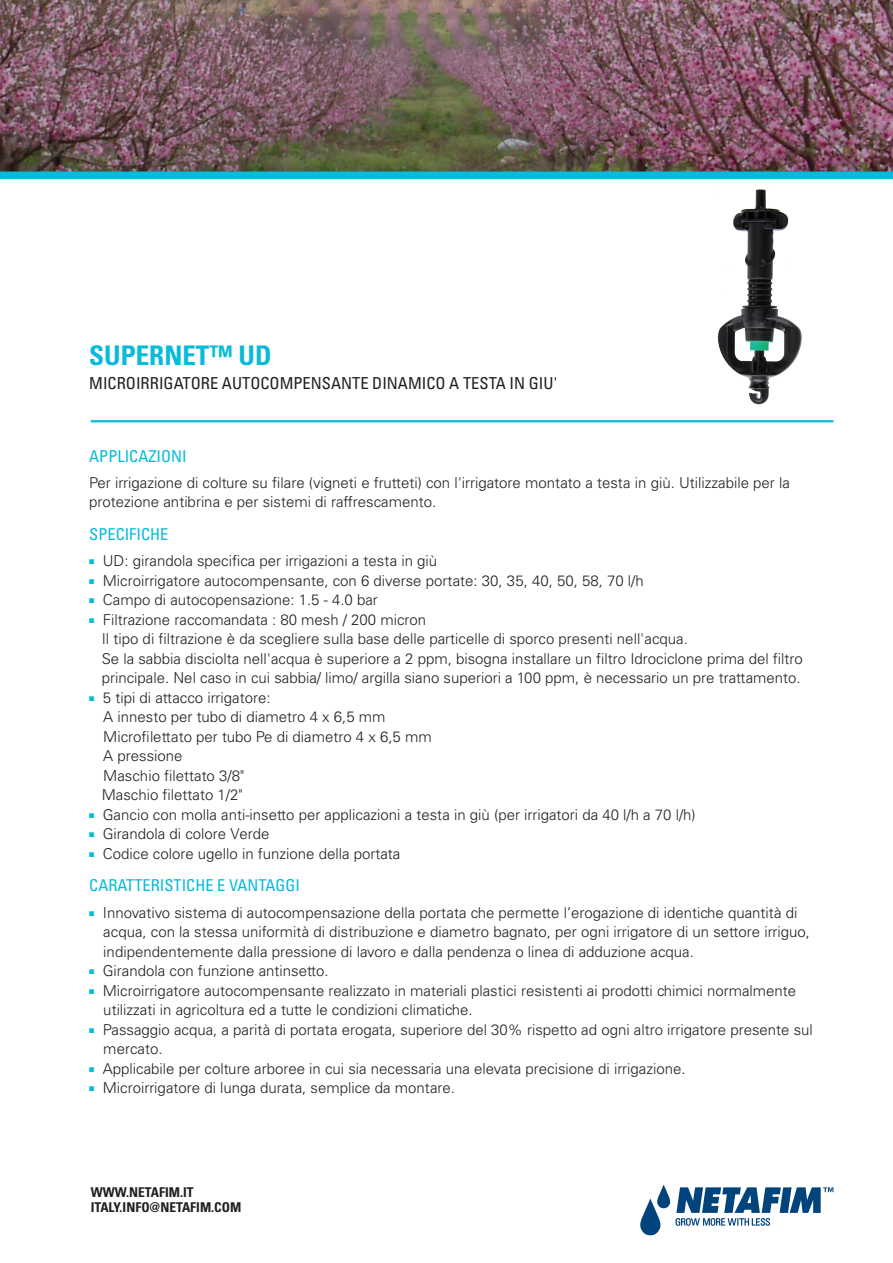
<style>
.page{position:relative;width:893px;height:1263px;background:#fff}
.page>*{position:absolute;margin:0;border:0;box-sizing:border-box;transform-origin:0 0}
.t1{font:700 condensed 27px "Univers LT Std";color:#07bbda}
.t2{font:condensed 16.5px "Univers LT Std";color:#231f20}
.t3{font:condensed 16.35px "Univers LT Std";color:#07bbda}
.sentence{font:300 15px/19.5px "Univers LT Std";color:#231f20}
.sentence-2{font:300 15px "Univers";color:#231f20}
.t4{font:700 condensed 13.5px/15px "Univers LT Std";color:#231f20}
.s1{color:#07bbda}
.s2{font-family:"Univers LT Std"}
</style>
<div class="page">
<svg style="left:640px;top:1184px;width:193px;height:51px"></svg>
<img style="left:0;top:0;width:893px;height:171px">
<div style="left:0;top:171px;width:893px;height:8px;background:#07bbda"></div>
<hr style="left:91px;top:420px;width:742px;height:2px;background:#07bbda">
<img style="left:717px;top:189px;width:85px;height:216px">
<p class="t1" style="left:89px;top:339px;width:184px">SUPERNET™ UD</p>
<p class="t2" style="left:89px;top:373px;width:470px">MICROIRRIGATORE AUTOCOMPENSANTE DINAMICO A TESTA IN GIU'</p>
<p class="t3" style="left:89px;top:445px;width:99px">APPLICAZIONI</p>
<p class="sentence" style="left:89px;top:473px;width:702px">Per irrigazione di colture su filare (vigneti e frutteti) con l'irrigatore montato a testa in giù. Utilizzabile per la protezione antibrina e per sistemi di raffrescamento.</p>
<p class="t3" style="left:89px;top:524px;width:81px">SPECIFICHE</p>
<p class="sentence" style="left:89px;top:551px;width:349px"><span class="s1">■</span> UD: girandola specifica per irrigazioni a testa in giù</p>
<p class="sentence" style="left:89px;top:571px;width:556px"><span class="s1">■</span> Microirrigatore autocompensante, con 6 diverse portate: 30, 35, 40, 50, 58, 70 l/h</p>
<p class="sentence" style="left:89px;top:590px;width:290px"><span class="s1">■</span> Campo di autocopensazione: 1.5 - 4.0 bar</p>
<p class="sentence" style="left:89px;top:610px;width:338px"><span class="s1">■</span> Filtrazione raccomandata : 80 mesh / 200 micron</p>
<p class="sentence" style="left:102px;top:629px;width:587px">Il tipo di filtrazione è da scegliere sulla base delle particelle di sporco presenti nell'acqua.</p>
<p class="sentence" style="left:102px;top:649px;width:703px">Se la sabbia disciolta nell'acqua è superiore a 2 ppm, bisogna installare un filtro Idrociclone prima del filtro</p>
<p class="sentence-2" style="left:102px;top:669px;width:700px"><span class="s2">principale.</span> Nel caso in cui sabbia/ limo/ argilla siano superiori a 100 ppm, è necessario un pre trattamento.</p>
<p class="sentence" style="left:89px;top:688px;width:183px"><span class="s1">■</span> 5 tipi di attacco irrigatore:</p>
<p class="sentence" style="left:103px;top:707px;width:284px">A innesto per tubo di diametro 4 x 6,5 mm</p>
<p class="sentence" style="left:103px;top:727px;width:330px">Microfilettato per tubo Pe di diametro 4 x 6,5 mm</p>
<p class="sentence" style="left:103px;top:746px;width:81px">A pressione</p>
<p class="sentence" style="left:103px;top:766px;width:142px">Maschio filettato 3/8"</p>
<p class="sentence" style="left:102px;top:785px;width:142px">Maschio filettato 1/2"</p>
<p class="sentence" style="left:89px;top:805px;width:608px"><span class="s1">■</span> Gancio con molla anti-insetto per applicazioni a testa in giù (per irrigatori da 40 l/h a 70 l/h)</p>
<p class="sentence" style="left:89px;top:824px;width:182px"><span class="s1">■</span> Girandola di colore Verde</p>
<p class="sentence" style="left:89px;top:844px;width:313px"><span class="s1">■</span> Codice colore ugello in funzione della portata</p>
<p class="t3" style="left:89px;top:875px;width:212px">CARATTERISTICHE E VANTAGGI</p>
<p class="sentence" style="left:103px;top:902px;width:708px;text-indent:-14px"><span class="s1">■</span> Innovativo sistema di autocompensazione della portata che permette l’erogazione di identiche quantità di acqua, con la stessa uniformità di distribuzione e diametro bagnato, per ogni irrigatore di un settore irriguo, indipendentemente dalla pressione di lavoro e dalla pendenza o linea di adduzione acqua.</p>
<p class="sentence" style="left:89px;top:961px;width:241px"><span class="s1">■</span> Girandola con funzione antinsetto.</p>
<p class="sentence" style="left:103px;top:980px;width:694px;text-indent:-14px"><span class="s1">■</span> Microirrigatore autocompensante realizzato in materiali plastici resistenti ai prodotti chimici normalmente utilizzati in agricoltura ed a tutte le condizioni climatiche.</p>
<p class="sentence" style="left:103px;top:1019px;width:711px;text-indent:-14px"><span class="s1">■</span> Passaggio acqua, a parità di portata erogata, superiore del 30% rispetto ad ogni altro irrigatore presente sul mercato.</p>
<p class="sentence" style="left:89px;top:1058px;width:598px"><span class="s1">■</span> Applicabile per colture arboree in cui sia necessaria una elevata precisione di irrigazione.</p>
<p class="sentence" style="left:89px;top:1078px;width:367px"><span class="s1">■</span> Microirrigatore di lunga durata, semplice da montare.</p>
<p class="t4" style="left:91px;top:1184px;width:152px">WWW.NETAFIM.IT<br>ITALY.INFO@NETAFIM.COM</p>
</div>
